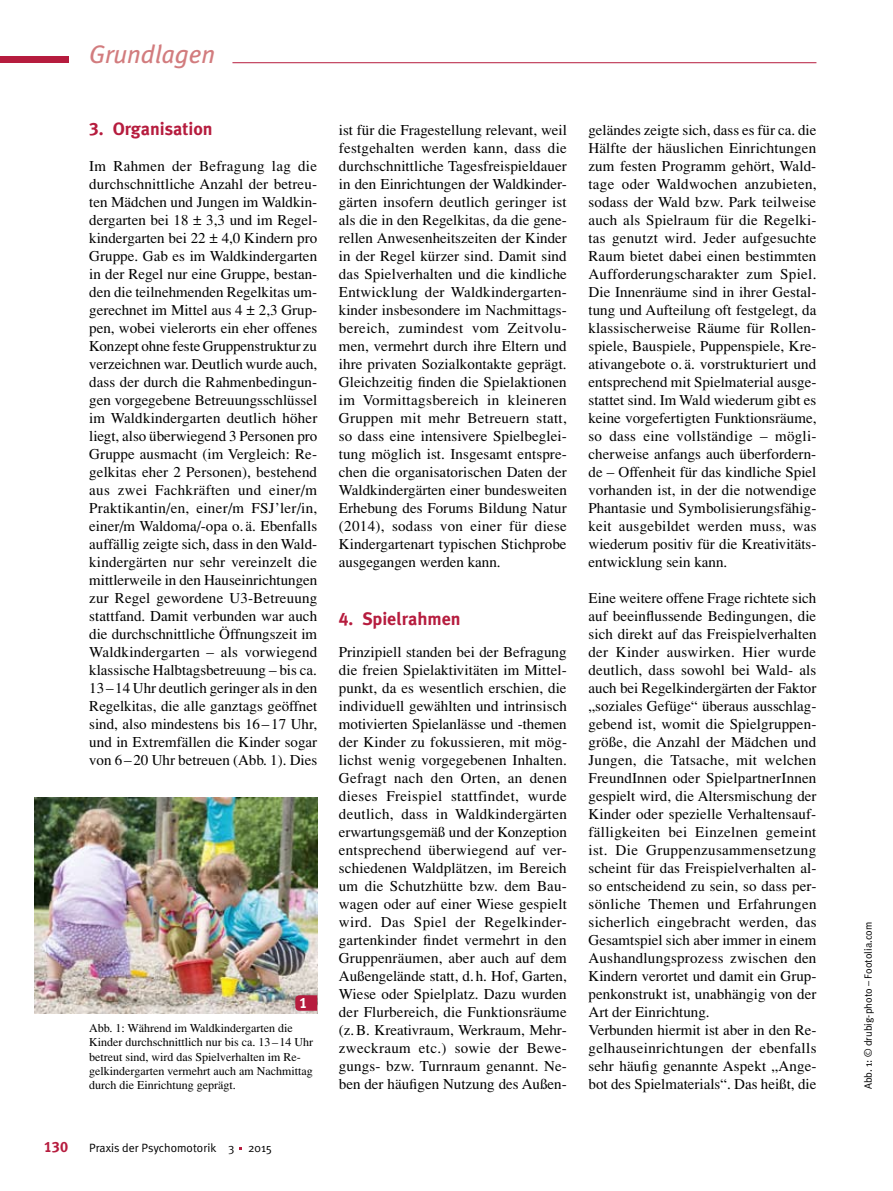
<style>
.page{position:relative;width:893px;height:1191px;background:#fff}
.page>*{position:absolute;margin:0;border:0;box-sizing:border-box;transform-origin:0 0}
.t1{font:italic 25.5px "Meta Plus";color:#d27c7e}
.t2{font:700 18px "Meta Plus";color:#b61c3e}
.t3{font:15px/18px "Times";letter-spacing:.005em;color:#000;text-align:justify}
.t4{font:15px "Meta Plus Bold Caps";color:#b61c3e}
.t5{font:15px "Meta Plus Bold Caps";color:#fff}
.t6{font:12px/14.4px "Times";color:#000}
.t7{font:12px "Meta Plus Normal";color:#000}
.t8{font:10.5px "Meta Plus Normal";color:#000}
.s1{font-family:"Meta Plus Bold Caps";font-weight:400}
</style>
<div class="page">
<hr style="left:232px;top:62px;width:584px;height:1px;background:#b61c3e">
<div style="left:0;top:57px;width:68px;height:6px;background:#b61c3e"></div>
<img style="left:34px;top:797px;width:283px;height:216px">
<svg style="left:295px;top:995px;width:22px;height:15px"></svg>
<h1 class="t1" style="left:89px;top:39px;width:128px">Grundlagen</h1>
<p class="t2" style="left:89px;top:118px;width:125px"><span class="s1">3.</span> Organisation</p>
<p class="t3" style="left:89px;top:157px;width:230px">Im Rahmen der Befragung lag die durchschnittliche Anzahl der betreu&shy;ten Mädchen und Jungen im Waldkin&shy;dergarten bei 18 ± 3,3 und im Regel&shy;kindergarten bei 22 ± 4,0 Kindern pro Gruppe. Gab es im Waldkindergarten in der Regel nur eine Gruppe, bestan&shy;den die teilnehmenden Regelkitas um&shy;gerechnet im Mittel aus 4 ± 2,3 Grup&shy;pen, wobei vielerorts ein eher offenes Konzept ohne feste Gruppenstruktur zu verzeichnen war. Deutlich wurde auch, dass der durch die Rahmenbedingun&shy;gen vorgegebene Betreuungsschlüssel im Waldkindergarten deutlich höher liegt, also überwiegend 3 Personen pro Gruppe ausmacht (im Vergleich: Re&shy;gelkitas eher 2 Personen), bestehend aus zwei Fachkräften und einer/m Praktikantin/en, einer/m FSJ’ler/in, einer/m Waldoma/-opa o. ä. Ebenfalls auffällig zeigte sich, dass in den Wald&shy;kindergärten nur sehr vereinzelt die mittlerweile in den Hauseinrichtungen zur Regel gewordene U3-Betreuung stattfand. Damit verbunden war auch die durchschnittliche Öffnungszeit im Waldkindergarten – als vorwiegend klassische Halbtagsbetreuung – bis ca.<br>13–14 Uhr deutlich geringer als in den Regelkitas, die alle ganztags geöffnet sind, also mindestens bis 16– 17 Uhr, und in Extremfällen die Kinder sogar von 6 –20 Uhr betreuen (Abb. 1). Dies</p>
<p class="t5" style="left:299px;top:994px;width:10px">1</p>
<p class="t6" style="left:89px;top:1020px;width:225px">Abb. 1: Während im Waldkindergarten die Kinder durchschnittlich nur bis ca. 13 –14 Uhr betreut sind, wird das Spielverhalten im Re&shy;gelkindergarten vermehrt auch am Nachmittag durch die Einrichtung geprägt.</p>
<p class="t4" style="left:44px;top:1138px;width:26px">130</p>
<p class="t7" style="left:89px;top:1141px;width:185px">Praxis der Psychomotorik 3 2015</p>
<p class="t3" style="left:339px;top:121px;width:230px">ist für die Fragestellung relevant, weil festgehalten werden kann, dass die durchschnittliche Tagesfreispieldauer in den Einrichtungen der Waldkinder&shy;gärten insofern deutlich geringer ist als die in den Regelkitas, da die gene&shy;rellen Anwesenheitszeiten der Kinder in der Regel kürzer sind. Damit sind das Spielverhalten und die kindliche Entwicklung der Waldkindergarten&shy;kinder insbesondere im Nachmittags&shy;bereich, zumindest vom Zeitvolu&shy;men, vermehrt durch ihre Eltern und ihre privaten Sozialkontakte geprägt.<br>Gleichzeitig finden die Spielaktionen im Vormittagsbereich in kleineren Gruppen mit mehr Betreuern statt, so dass eine intensivere Spielbeglei&shy;tung möglich ist. Insgesamt entspre&shy;chen die organisatorischen Daten der Waldkindergärten einer bundesweiten Erhebung des Forums Bildung Natur (2014), sodass von einer für diese Kindergartenart typischen Stichprobe ausgegangen werden kann.</p>
<p class="t2" style="left:339px;top:608px;width:123px"><span class="s1">4.</span> Spielrahmen</p>
<p class="t3" style="left:339px;top:643px;width:230px">Prinzipiell standen bei der Befragung die freien Spielaktivitäten im Mittel&shy;punkt, da es wesentlich erschien, die individuell gewählten und intrinsisch motivierten Spielanlässe und -themen der Kinder zu fokussieren, mit mög&shy;lichst wenig vorgegebenen Inhalten.<br>Gefragt nach den Orten, an denen dieses Freispiel stattfindet, wurde deutlich, dass in Waldkindergärten erwartungsgemäß und der Konzeption entsprechend überwiegend auf ver&shy;schiedenen Waldplätzen, im Bereich um die Schutzhütte bzw. dem Bau&shy;wagen oder auf einer Wiese gespielt wird. Das Spiel der Regelkinder&shy;gartenkinder findet vermehrt in den Gruppenräumen, aber auch auf dem Außengelände statt, d. h. Hof, Garten, Wiese oder Spielplatz. Dazu wurden der Flurbereich, die Funktionsräume (z.B. Kreativraum, Werkraum, Mehr&shy;zweckraum etc.) sowie der Bewe&shy;gungs- bzw. Turnraum genannt. Ne&shy;ben der häufigen Nutzung des Außen-</p>
<p class="t3" style="left:588px;top:121px;width:230px">geländes zeigte sich, dass es für ca. die Hälfte der häuslichen Einrichtungen zum festen Programm gehört, Wald&shy;tage oder Waldwochen anzubieten, sodass der Wald bzw. Park teilweise auch als Spielraum für die Regelki&shy;tas genutzt wird. Jeder aufgesuchte Raum bietet dabei einen bestimmten Aufforderungscharakter zum Spiel.<br>Die Innenräume sind in ihrer Gestal&shy;tung und Aufteilung oft festgelegt, da klassischerweise Räume für Rollen&shy;spiele, Bauspiele, Puppenspiele, Kre&shy;ativangebote o. ä. vorstrukturiert und entsprechend mit Spielmaterial ausge&shy;stattet sind. Im Wald wiederum gibt es keine vorgefertigten Funktionsräume, so dass eine vollständige – mögli&shy;cherweise anfangs auch überfordern&shy;de – Offenheit für das kindliche Spiel vorhanden ist, in der die notwendige Phantasie und Symbolisierungsfähig&shy;keit ausgebildet werden muss, was wiederum positiv für die Kreativitäts&shy;entwicklung sein kann.</p>
<p class="t3" style="left:588px;top:589px;width:230px;text-align:left">Eine weitere offene Frage richtete sich auf beeinflussende Bedingungen, die sich direkt auf das Freispielverhalten der Kinder auswirken. Hier wurde deutlich, dass sowohl bei Wald- als auch bei Regelkindergärten der Faktor „soziales Gefüge“ überaus ausschlag&shy;gebend ist, womit die Spielgruppen&shy;größe, die Anzahl der Mädchen und Jungen, die Tatsache, mit welchen FreundInnen oder SpielpartnerInnen gespielt wird, die Altersmischung der Kinder oder spezielle Verhaltensauf&shy;fälligkeiten bei Einzelnen gemeint ist. Die Gruppenzusammensetzung scheint für das Freispielverhalten al&shy;so entscheidend zu sein, so dass per&shy;sönliche Themen und Erfahrungen sicherlich eingebracht werden, das Gesamtspiel sich aber immer in einem Aushandlungsprozess zwischen den Kindern verortet und damit ein Grup&shy;penkonstrukt ist, unabhängig von der Art der Einrichtung.<br>Verbunden hiermit ist aber in den Re&shy;gelhauseinrichtungen der ebenfalls sehr häufig genannte Aspekt „Ange&shy;bot des Spielmaterials“. Das heißt, die</p>
<p class="t8" style="left:862px;top:1089px;width:169px;rotate:-90deg">Abb. 1: © drubig-photo – Footolia.com</p>
</div>
